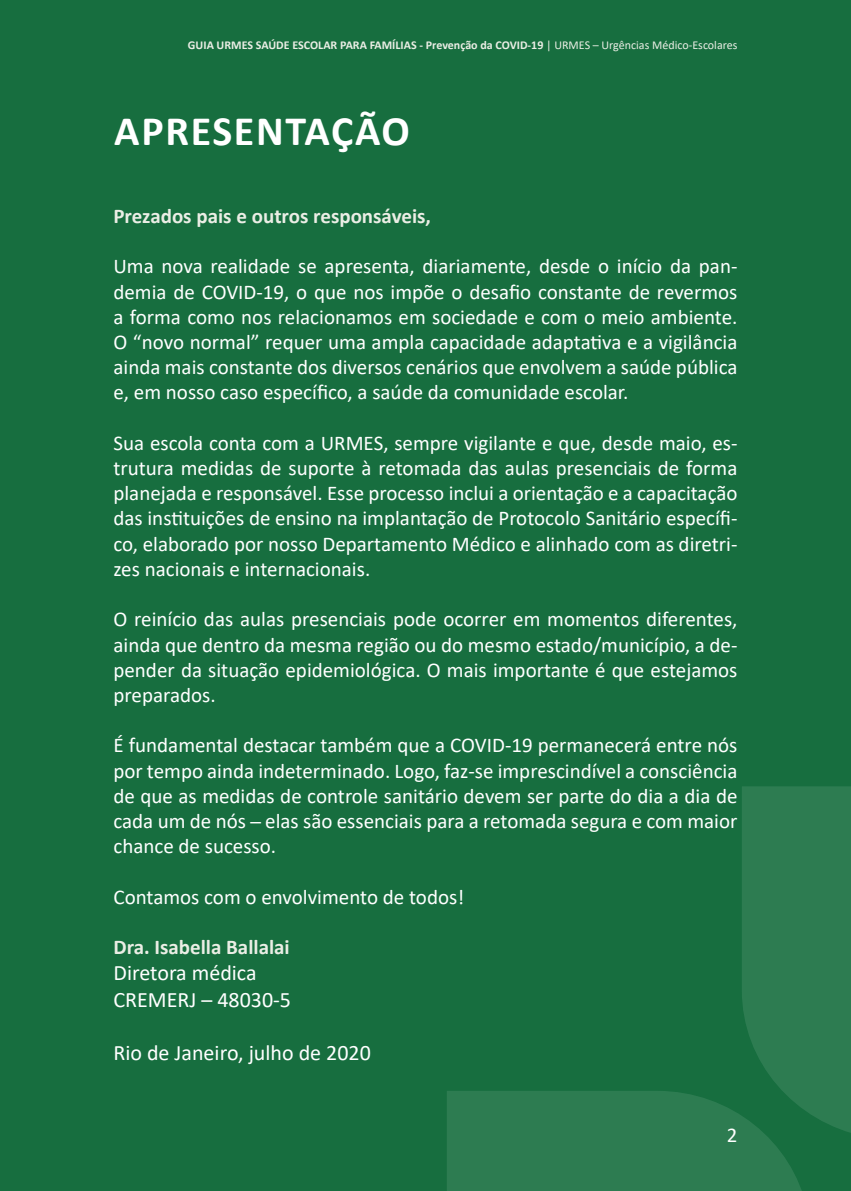
<style>
.page{position:relative;width:851px;height:1191px;background:#fff}
.page>*{position:absolute;margin:0;border:0;box-sizing:border-box;transform-origin:0 0}
.tit_21_branco{font:700 42px "Calibri";letter-spacing:.04em;color:#fff}
.c11_just_branco{font:22px "Calibri";color:#fff}
.c11_just_branco-2{font:21px/25.2px "Calibri";color:#fff;text-align:justify}
.c11_just_branco-3{font:700 21px "Calibri";color:#ebeee5}
.t1{font:700 12px "Calibri";color:#ebeee5}
.s1{font-weight:400}
</style>
<div class="page">
<div style="left:0;top:0;width:850px;height:1191px;background:#176e3f"></div>
<svg style="left:447px;top:786px;width:403px;height:405px"></svg>
<p class="t1" style="left:188px;top:36px;width:551px">GUIA URMES SAÚDE ESCOLAR PARA FAMÍLIAS - Prevenção da COVID-19 <span class="s1">| URMES – Urgências Médico-Escolares</span></p>
<p class="tit_21_branco" style="left:114px;top:101px;width:297px">APRESENTAÇÃO</p>
<p class="c11_just_branco-3" style="left:113px;top:201px;width:319px">Prezados pais e outros responsáveis,</p>
<p class="c11_just_branco-2" style="left:113px;top:253px;width:625px">Uma nova realidade se apresenta, diariamente, desde o início da pan&shy;demia de COVID-19, o que nos impõe o desafio constante de revermos a forma como nos relacionamos em sociedade e com o meio ambiente.<br>O “novo normal” requer uma ampla capacidade adaptativa e a vigilância ainda mais constante dos diversos cenários que envolvem a saúde pública e, em nosso caso específico, a saúde da comunidade escolar.</p>
<p class="c11_just_branco-2" style="left:113px;top:430px;width:625px">Sua escola conta com a URMES, sempre vigilante e que, desde maio, es&shy;trutura medidas de suporte à retomada das aulas presenciais de forma planejada e responsável. Esse processo inclui a orientação e a capacitação das instituições de ensino na implantação de Protocolo Sanitário específi&shy;co, elaborado por nosso Departamento Médico e alinhado com as diretri&shy;zes nacionais e internacionais.</p>
<p class="c11_just_branco-2" style="left:113px;top:606px;width:625px">O reinício das aulas presenciais pode ocorrer em momentos diferentes, ainda que dentro da mesma região ou do mesmo estado/município, a de&shy;pender da situação epidemiológica. O mais importante é que estejamos preparados.</p>
<p class="c11_just_branco-2" style="left:113px;top:732px;width:625px">É fundamental destacar também que a COVID-19 permanecerá entre nós por tempo ainda indeterminado. Logo, faz-se imprescindível a consciência de que as medidas de controle sanitário devem ser parte do dia a dia de cada um de nós ─ elas são essenciais para a retomada segura e com maior chance de sucesso.</p>
<p class="c11_just_branco-2" style="left:113px;top:883px;width:352px">Contamos com o envolvimento de todos!</p>
<p class="c11_just_branco-3" style="left:113px;top:932px;width:178px">Dra. Isabella Ballalai</p>
<p class="c11_just_branco" style="left:113px;top:958px;width:145px">Diretora médica</p>
<p class="c11_just_branco" style="left:113px;top:984px;width:179px">CREMERJ – 48030-5</p>
<p class="c11_just_branco" style="left:113px;top:1037px;width:259px">Rio de Janeiro, julho de 2020</p>
<p class="c11_just_branco-2" style="left:726px;top:1122px;width:12px">2</p>
</div>
